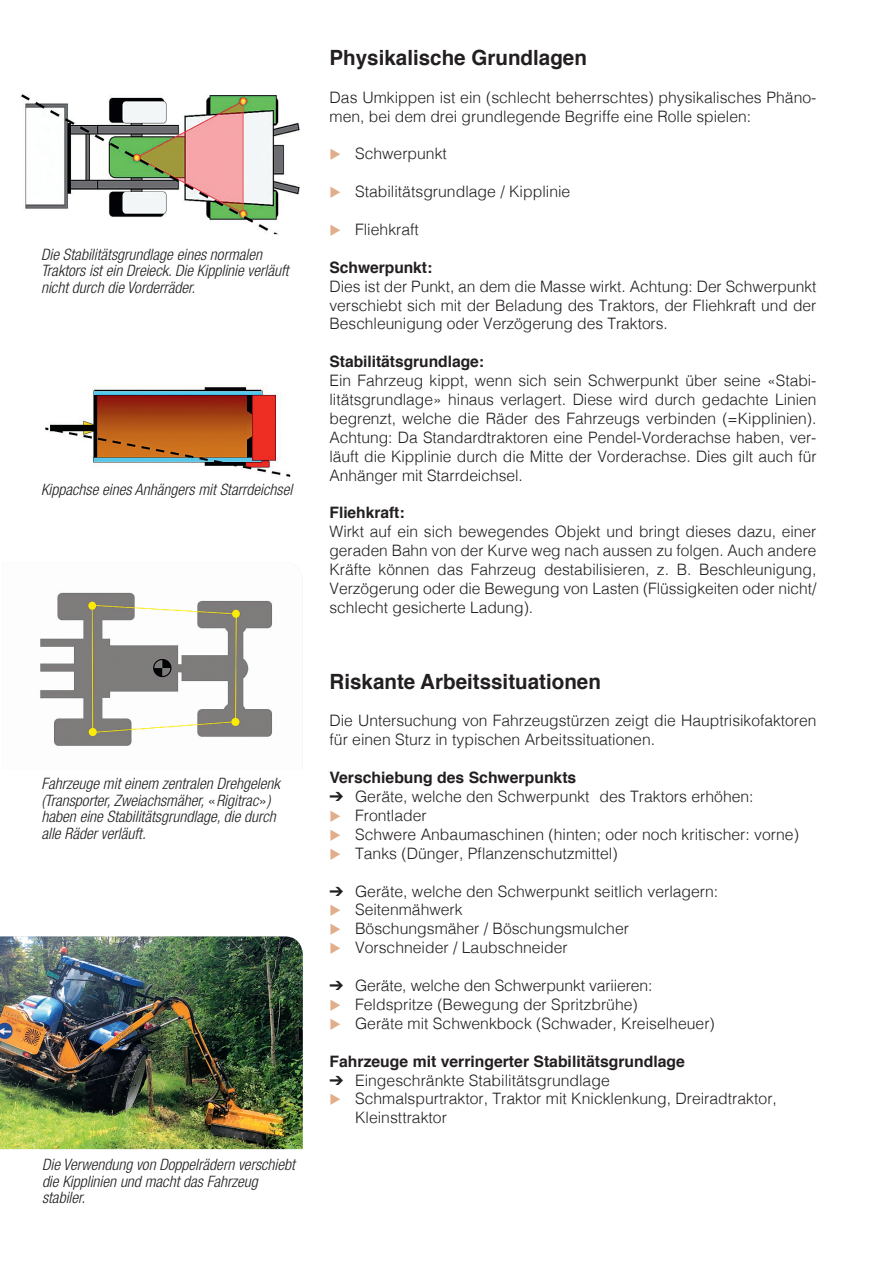
<style>
.page{position:relative;width:893px;height:1263px;background:#fff}
.page>*{position:absolute;margin:0;border:0;box-sizing:border-box;transform-origin:0 0}
.t1{font:700 21px "Helvetica";color:#231f20}
.t2{font:300 15.75px/18.9px "Helvetica";color:#231f20}
.t3{font:italic 300 condensed 15.75px/16.5px "Helvetica Neue";color:#231f20}
.t4{font:700 15.75px "Helvetica";color:#231f20}
.s1{font-family:"Helvetica";font-style:normal;font-stretch:normal}
.s2{color:#e0ae8b}
</style>
<div class="page">
<img style="left:0;top:936px;width:303px;height:213px">
<img style="left:21px;top:94px;width:279px;height:140px">
<img style="left:45px;top:387px;width:245px;height:90px">
<img style="left:40px;top:592px;width:232px;height:154px">
<p class="t3" style="left:41px;top:246px;width:249px">Die Stabilitätsgrundlage eines normalen<br>Traktors ist ein Dreieck. Die Kipplinie verläuft nicht durch die Vorderräder.</p>
<p class="t3" style="left:41px;top:481px;width:253px">Kippachse eines Anhängers mit Starrdeichsel</p>
<p class="t3" style="left:41px;top:775px;width:240px">Fahrzeuge mit einem zentralen Drehgelenk (Transporter, Zweiachsmäher, <span class="s1">«</span>Rigitrac<span class="s1">»</span>) haben eine Stabilitätsgrundlage, die durch alle Räder verläuft.</p>
<p class="t3" style="left:42px;top:1156px;width:254px">Die Verwendung von Doppelrädern verschiebt die Kipplinien und macht das Fahrzeug stabiler.</p>
<h1 class="t1" style="left:330px;top:40px;width:259px">Physikalische Grundlagen</h1>
<p class="t2" style="left:330px;top:86px;width:488px">Das Umkippen ist ein (schlecht beherrschtes) physikalisches Phäno&shy;men, bei dem drei grundlegende Begriffe eine Rolle spielen:</p>
<p class="t2" style="left:330px;top:143px;width:119px"><span class="s2">◆</span> Schwerpunkt</p>
<p class="t2" style="left:330px;top:181px;width:242px"><span class="s2">◆</span> Stabilitätsgrundlage / Kipplinie</p>
<p class="t2" style="left:330px;top:219px;width:91px"><span class="s2">◆</span> Fliehkraft</p>
<p class="t4" style="left:330px;top:254px;width:104px">Schwerpunkt:</p>
<p class="t2" style="left:330px;top:275px;width:488px;text-align:justify">Dies ist der Punkt, an dem die Masse wirkt. Achtung: Der Schwerpunkt verschiebt sich mit der Beladung des Traktors, der Fliehkraft und der Beschleunigung oder Verzögerung des Traktors.</p>
<p class="t4" style="left:330px;top:349px;width:156px">Stabilitätsgrundlage:</p>
<p class="t2" style="left:330px;top:370px;width:488px;text-align:justify">Ein Fahrzeug kippt, wenn sich sein Schwerpunkt über seine «Stabi&shy;litätsgrundlage» hinaus verlagert. Diese wird durch gedachte Linien begrenzt, welche die Räder des Fahrzeugs verbinden (=Kipplinien).<br>Achtung: Da Standardtraktoren eine Pendel-Vorderachse haben, ver&shy;läuft die Kipplinie durch die Mitte der Vorderachse. Dies gilt auch für Anhänger mit Starrdeichsel.</p>
<p class="t4" style="left:330px;top:500px;width:77px">Fliehkraft:</p>
<p class="t2" style="left:330px;top:521px;width:488px;text-align:justify">Wirkt auf ein sich bewegendes Objekt und bringt dieses dazu, einer geraden Bahn von der Kurve weg nach aussen zu folgen. Auch andere Kräfte können das Fahrzeug destabilisieren, z. B. Beschleunigung, Verzögerung oder die Bewegung von Lasten (Flüssigkeiten oder nicht/ schlecht gesicherte Ladung).</p>
<h1 class="t1" style="left:330px;top:664px;width:273px">Riskante Arbeitssituationen</h1>
<p class="t2" style="left:330px;top:710px;width:488px">Die Untersuchung von Fahrzeugstürzen zeigt die Hauptrisikofaktoren für einen Sturz in typischen Arbeitssituationen.</p>
<p class="t4" style="left:330px;top:765px;width:248px">Verschiebung des Schwerpunkts</p>
<p class="t2" style="left:330px;top:786px;width:426px">➔ Geräte, welche den Schwerpunkt des Traktors erhöhen:</p>
<p class="t2" style="left:330px;top:805px;width:99px"><span class="s2">◆</span> Frontlader</p>
<p class="t2" style="left:330px;top:824px;width:471px"><span class="s2">◆</span> Schwere Anbaumaschinen (hinten; oder noch kritischer: vorne)</p>
<p class="t2" style="left:330px;top:842px;width:290px"><span class="s2">◆</span> Tanks (Dünger, Pflanzenschutzmittel)</p>
<p class="t2" style="left:330px;top:880px;width:390px">➔ Geräte, welche den Schwerpunkt seitlich verlagern:</p>
<p class="t2" style="left:330px;top:899px;width:135px"><span class="s2">◆</span> Seitenmähwerk</p>
<p class="t2" style="left:330px;top:918px;width:301px"><span class="s2">◆</span> Böschungsmäher / Böschungsmulcher</p>
<p class="t2" style="left:330px;top:937px;width:240px"><span class="s2">◆</span> Vorschneider / Laubschneider</p>
<p class="t2" style="left:330px;top:975px;width:324px">➔ Geräte, welche den Schwerpunkt variieren:</p>
<p class="t2" style="left:330px;top:994px;width:310px"><span class="s2">◆</span> Feldspritze (Bewegung der Spritzbrühe)</p>
<p class="t2" style="left:330px;top:1013px;width:387px"><span class="s2">◆</span> Geräte mit Schwenkbock (Schwader, Kreiselheuer)</p>
<p class="t4" style="left:330px;top:1048px;width:357px">Fahrzeuge mit verringerter Stabilitätsgrundlage</p>
<p class="t2" style="left:330px;top:1069px;width:282px">➔ Eingeschränkte Stabilitätsgrundlage</p>
<p class="t2" style="left:355px;top:1088px;width:423px;text-indent:-26px"><span class="s2">◆</span> Schmalspurtraktor, Traktor mit Knicklenkung, Dreiradtraktor,<br>Kleinsttraktor</p>
</div>
